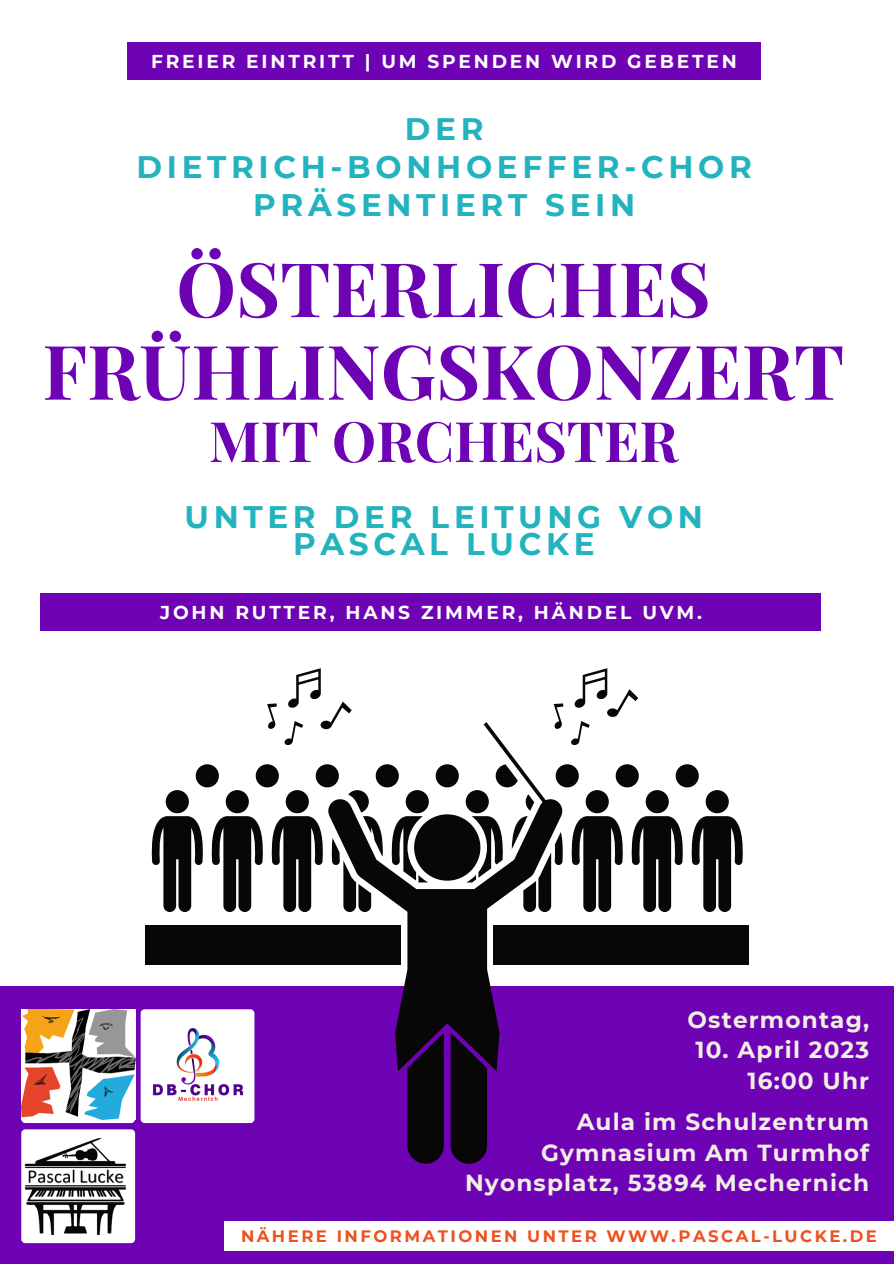
<style>
.page{position:relative;width:894px;height:1264px;background:#fff}
.page>*{position:absolute;margin:0;border:0;box-sizing:border-box;transform-origin:0 0}
.t1{font:700 75.45px/82.5px "Playfair Display";color:#6e02b5;text-align:center}
.t2{font:700 55.8px "Playfair Display";color:#6e02b5}
.t3{font:700 31.05px/38.2px "Montserrat";letter-spacing:.15em;color:#23b3bf;text-align:center}
.t4{font:700 23.25px/30.6px "Montserrat";letter-spacing:.05em;color:#f1eee3;text-align:right}
.t5{font:700 18.6px "Montserrat";letter-spacing:.15em;color:#fff}
.t6{font:700 16.5px "Montserrat";letter-spacing:.15em;color:#eb521f}
</style>
<div class="page">
<div style="left:0;top:986px;width:893px;height:277px;background:#6e02b5"></div>
<div style="left:145px;top:924px;width:255px;height:40px;background:#080606"></div>
<div style="left:493px;top:924px;width:256px;height:40px;background:#080606"></div>
<div style="left:407px;top:1071px;width:36px;height:92px;background:#080606"></div>
<svg style="left:326px;top:722px;width:237px;height:349px"></svg>
<svg style="left:450px;top:1032px;width:37px;height:131px;background:#100514"></svg>
<svg style="left:151px;top:764px;width:592px;height:148px"></svg>
<svg style="left:571px;top:668px;width:67px;height:77px"></svg>
<svg style="left:553px;top:703px;width:10px;height:26px"></svg>
<svg style="left:284px;top:668px;width:68px;height:77px"></svg>
<svg style="left:267px;top:703px;width:10px;height:26px"></svg>
<div style="left:21px;top:1009px;width:114px;height:114px;background:#fff;border-radius:4px"></div>
<img style="left:21px;top:1009px;width:114px;height:110px">
<div style="left:21px;top:1129px;width:114px;height:114px;background:#fff;border-radius:4px"></div>
<img style="left:24px;top:1138px;width:102px;height:96px">
<div style="left:223px;top:1221px;width:670px;height:29px;background:#fff"></div>
<div style="left:40px;top:593px;width:780px;height:38px;background:#6e02b5"></div>
<div style="left:141px;top:1009px;width:113px;height:114px;background:#fff;border-radius:4px"></div>
<img style="left:152px;top:1028px;width:92px;height:73px">
<div style="left:127px;top:42px;width:633px;height:38px;background:#6e02b5"></div>
<p class="t5" style="left:151px;top:50px;width:587px">FREIER EINTRITT | UM SPENDEN WIRD GEBETEN</p>
<h3 class="t3" style="left:136px;top:109px;width:616px">DER<br>DIETRICH-BONHOEFFER-CHOR<br>PRÄSENTIERT SEIN</h3>
<h1 class="t1" style="left:42px;top:244px;width:803px">ÖSTERLICHES<br>FRÜHLINGSKONZERT</h1>
<h2 class="t2" style="left:209px;top:401px;width:470px">MIT ORCHESTER</h2>
<h3 class="t3" style="left:185px;top:503px;width:519px;line-height:27px">UNTER DER LEITUNG VON<br>PASCAL LUCKE</h3>
<p class="t5" style="left:160px;top:601px;width:543px">JOHN RUTTER, HANS ZIMMER, HÄNDEL UVM.</p>
<p class="t4" style="left:687px;top:1004px;width:183px">Ostermontag,</p>
<p class="t4" style="left:695px;top:1034px;width:175px">10. April 2023<br>16:00 Uhr</p>
<p class="t4" style="left:465px;top:1106px;width:405px">Aula im Schulzentrum<br>Gymnasium Am Turmhof<br>Nyonsplatz, 53894 Mechernich</p>
<p class="t6" style="left:241px;top:1226px;width:637px">NÄHERE INFORMATIONEN UNTER WWW.PASCAL-LUCKE.DE</p>
</div>
